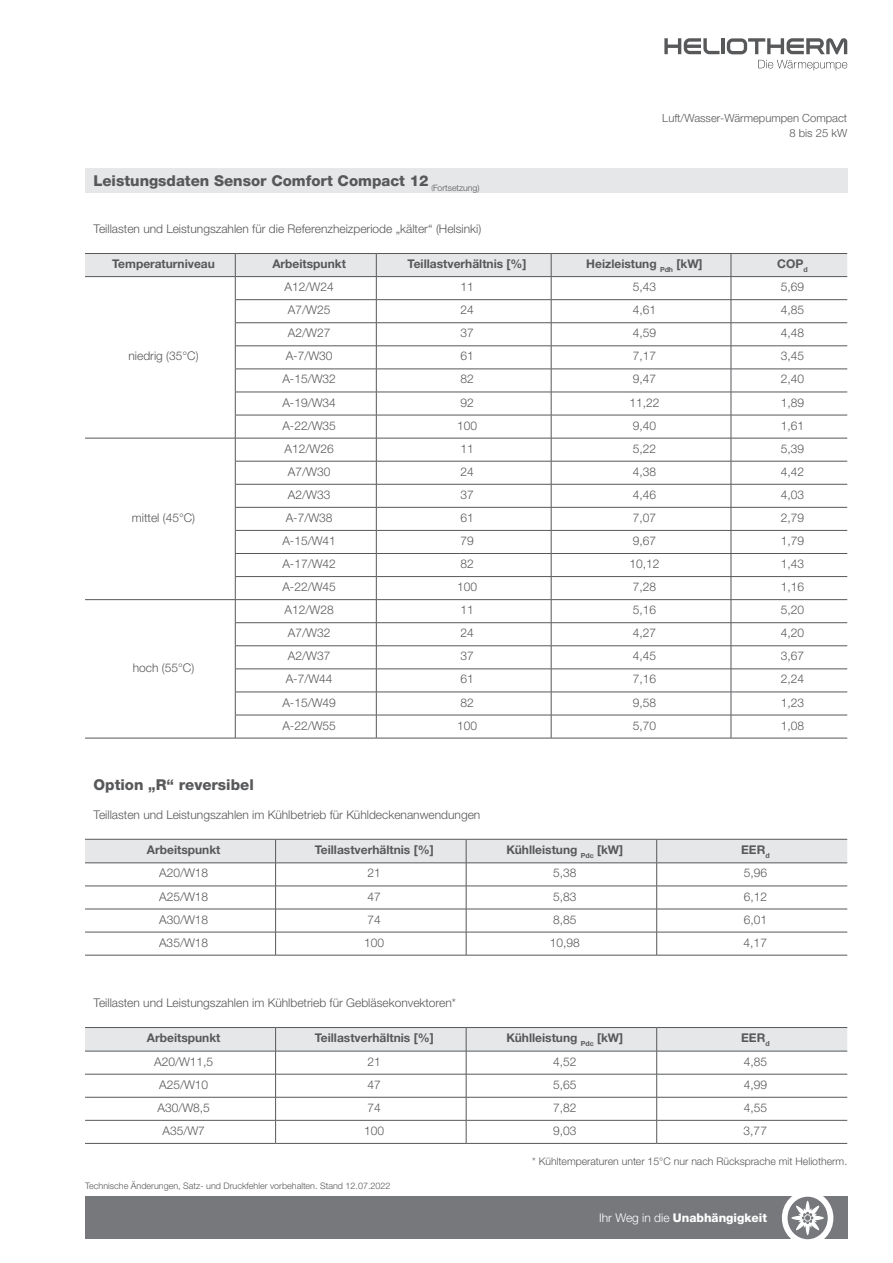
<style>
.page{position:relative;width:893px;height:1263px;background:#fff}
.page>*{position:absolute;margin:0;border:0;box-sizing:border-box;transform-origin:0 0}
.t1{font:800 15px "Helvetica Neue LTW1 G";color:#57585a}
.t2{font:300 12px "Helvetica Neue LTW1 G";color:#57585a}
.t3{font:700 12px "Helvetica Neue LTW1 G";color:#57585a}
.t4{font:800 12px "Helvetica Neue LTW1 G";color:#fff}
.t5{font:300 11.25px/15px "Helvetica Neue LTW1 G";color:#57585a;text-align:right}
.t6{font:300 10.5px "Helvetica Neue LTW1 G";color:#57585a}
.t7{font:300 9px "Helvetica Neue LTW1 G";color:#57585a}
.s1{font-weight:300}
</style>
<div class="page">
<hr style="left:721px;top:38px;width:4px;height:16px;background:#57585a">
<svg style="left:664px;top:38px;width:55px;height:16px"></svg>
<svg style="left:758px;top:60px;width:89px;height:10px"></svg>
<svg style="left:727px;top:38px;width:120px;height:16px"></svg>
<div style="left:85px;top:1197px;width:762px;height:42px;background:#76787b"></div>
<div style="left:782px;top:1191px;width:51px;height:54px;border:12px solid #fff;border-radius:50%"></div>
<svg style="left:787px;top:1197px;width:41px;height:42px"></svg>
<div style="left:85px;top:168px;width:762px;height:25px;background:#e6e7e9"></div>
<hr style="left:85px;top:738px;width:150px;height:1px;background:#57585a">
<svg style="left:85px;top:253px;width:762px;height:485px"></svg>
<hr style="left:235px;top:738px;width:141px;height:1px;background:#57585a">
<hr style="left:376px;top:738px;width:175px;height:1px;background:#57585a">
<hr style="left:551px;top:738px;width:180px;height:1px;background:#57585a">
<hr style="left:731px;top:738px;width:116px;height:1px;background:#57585a">
<svg style="left:85px;top:839px;width:762px;height:116px"></svg>
<hr style="left:85px;top:955px;width:191px;height:1px;background:#57585a">
<hr style="left:276px;top:955px;width:190px;height:1px;background:#57585a">
<hr style="left:466px;top:955px;width:191px;height:1px;background:#57585a">
<hr style="left:657px;top:955px;width:190px;height:1px;background:#57585a">
<svg style="left:85px;top:1027px;width:762px;height:116px"></svg>
<hr style="left:85px;top:1143px;width:191px;height:1px;background:#57585a">
<hr style="left:276px;top:1143px;width:190px;height:1px;background:#57585a">
<hr style="left:466px;top:1143px;width:191px;height:1px;background:#57585a">
<hr style="left:657px;top:1143px;width:190px;height:1px;background:#57585a">
<p class="t5" style="left:662px;top:110px;width:186px">Luft/Wasser-Wärmepumpen Compact<br>8 bis 25 kW</p>
<p class="t1" style="left:94px;top:172px;width:388px">Leistungsdaten Sensor Comfort Compact 12 <sub>(</sub><sub>Fortsetzung)</sub></p>
<p class="t2" style="left:94px;top:221px;width:389px">Teillasten und Leistungszahlen für die Referenzheizperiode „kälter“ (Helsinki)</p>
<p class="t3" style="left:112px;top:256px;width:104px">Temperaturniveau</p>
<p class="t3" style="left:272px;top:256px;width:75px">Arbeitspunkt</p>
<p class="t3" style="left:408px;top:256px;width:120px">Teillastverhältnis [%]</p>
<p class="t3" style="left:586px;top:256px;width:118px">Heizleistung <sub>Pdh</sub> [kW]</p>
<p class="t3" style="left:777px;top:256px;width:32px">COP<sub>d</sub></p>
<p class="t2" style="left:128px;top:349px;width:72px">niedrig (35°C)</p>
<p class="t2" style="left:132px;top:510px;width:65px">mittel (45°C)</p>
<p class="t2" style="left:133px;top:660px;width:63px">hoch (55°C)</p>
<p class="t1" style="left:94px;top:776px;width:162px">Option „R“ reversibel</p>
<p class="t2" style="left:285px;top:280px;width:51px">A12/W24</p>
<p class="t2" style="left:460px;top:280px;width:15px">11</p>
<p class="t2" style="left:633px;top:280px;width:25px">5,43</p>
<p class="t2" style="left:781px;top:280px;width:25px">5,69</p>
<p class="t2" style="left:288px;top:303px;width:44px">A7/W25</p>
<p class="t2" style="left:460px;top:303px;width:15px">24</p>
<p class="t2" style="left:633px;top:303px;width:25px">4,61</p>
<p class="t2" style="left:781px;top:303px;width:25px">4,85</p>
<p class="t2" style="left:288px;top:326px;width:44px">A2/W27</p>
<p class="t2" style="left:460px;top:326px;width:15px">37</p>
<p class="t2" style="left:633px;top:326px;width:25px">4,59</p>
<p class="t2" style="left:781px;top:326px;width:25px">4,48</p>
<p class="t2" style="left:286px;top:349px;width:48px">A-7/W30</p>
<p class="t2" style="left:460px;top:349px;width:15px">61</p>
<p class="t2" style="left:633px;top:349px;width:25px">7,17</p>
<p class="t2" style="left:781px;top:349px;width:25px">3,45</p>
<p class="t2" style="left:282px;top:372px;width:55px">A-15/W32</p>
<p class="t2" style="left:460px;top:372px;width:15px">82</p>
<p class="t2" style="left:633px;top:372px;width:25px">9,47</p>
<p class="t2" style="left:781px;top:372px;width:25px">2,40</p>
<p class="t2" style="left:282px;top:395px;width:55px">A-19/W34</p>
<p class="t2" style="left:460px;top:395px;width:15px">92</p>
<p class="t2" style="left:629px;top:395px;width:32px">11,22</p>
<p class="t2" style="left:781px;top:395px;width:25px">1,89</p>
<p class="t2" style="left:282px;top:418px;width:55px">A-22/W35</p>
<p class="t2" style="left:457px;top:418px;width:22px">100</p>
<p class="t2" style="left:633px;top:418px;width:25px">9,40</p>
<p class="t2" style="left:781px;top:418px;width:25px">1,61</p>
<p class="t2" style="left:285px;top:441px;width:51px">A12/W26</p>
<p class="t2" style="left:460px;top:441px;width:15px">11</p>
<p class="t2" style="left:633px;top:441px;width:25px">5,22</p>
<p class="t2" style="left:781px;top:441px;width:25px">5,39</p>
<p class="t2" style="left:288px;top:464px;width:44px">A7/W30</p>
<p class="t2" style="left:460px;top:464px;width:15px">24</p>
<p class="t2" style="left:633px;top:464px;width:25px">4,38</p>
<p class="t2" style="left:781px;top:464px;width:25px">4,42</p>
<p class="t2" style="left:288px;top:487px;width:44px">A2/W33</p>
<p class="t2" style="left:460px;top:487px;width:15px">37</p>
<p class="t2" style="left:633px;top:487px;width:25px">4,46</p>
<p class="t2" style="left:781px;top:487px;width:25px">4,03</p>
<p class="t2" style="left:286px;top:510px;width:48px">A-7/W38</p>
<p class="t2" style="left:460px;top:510px;width:15px">61</p>
<p class="t2" style="left:633px;top:510px;width:25px">7,07</p>
<p class="t2" style="left:781px;top:510px;width:25px">2,79</p>
<p class="t2" style="left:282px;top:533px;width:55px">A-15/W41</p>
<p class="t2" style="left:460px;top:533px;width:15px">79</p>
<p class="t2" style="left:633px;top:533px;width:25px">9,67</p>
<p class="t2" style="left:781px;top:533px;width:25px">1,79</p>
<p class="t2" style="left:282px;top:556px;width:55px">A-17/W42</p>
<p class="t2" style="left:460px;top:556px;width:15px">82</p>
<p class="t2" style="left:629px;top:556px;width:32px">10,12</p>
<p class="t2" style="left:781px;top:556px;width:25px">1,43</p>
<p class="t2" style="left:282px;top:580px;width:55px">A-22/W45</p>
<p class="t2" style="left:457px;top:580px;width:22px">100</p>
<p class="t2" style="left:633px;top:580px;width:25px">7,28</p>
<p class="t2" style="left:781px;top:580px;width:25px">1,16</p>
<p class="t2" style="left:285px;top:603px;width:51px">A12/W28</p>
<p class="t2" style="left:460px;top:603px;width:15px">11</p>
<p class="t2" style="left:633px;top:603px;width:25px">5,16</p>
<p class="t2" style="left:781px;top:603px;width:25px">5,20</p>
<p class="t2" style="left:288px;top:626px;width:44px">A7/W32</p>
<p class="t2" style="left:460px;top:626px;width:15px">24</p>
<p class="t2" style="left:633px;top:626px;width:25px">4,27</p>
<p class="t2" style="left:781px;top:626px;width:25px">4,20</p>
<p class="t2" style="left:288px;top:649px;width:44px">A2/W37</p>
<p class="t2" style="left:460px;top:649px;width:15px">37</p>
<p class="t2" style="left:633px;top:649px;width:25px">4,45</p>
<p class="t2" style="left:781px;top:649px;width:25px">3,67</p>
<p class="t2" style="left:286px;top:672px;width:48px">A-7/W44</p>
<p class="t2" style="left:460px;top:672px;width:15px">61</p>
<p class="t2" style="left:633px;top:672px;width:25px">7,16</p>
<p class="t2" style="left:781px;top:672px;width:25px">2,24</p>
<p class="t2" style="left:282px;top:695px;width:55px">A-15/W49</p>
<p class="t2" style="left:460px;top:695px;width:15px">82</p>
<p class="t2" style="left:633px;top:695px;width:25px">9,58</p>
<p class="t2" style="left:781px;top:695px;width:25px">1,23</p>
<p class="t2" style="left:282px;top:718px;width:55px">A-22/W55</p>
<p class="t2" style="left:457px;top:718px;width:22px">100</p>
<p class="t2" style="left:633px;top:718px;width:25px">5,70</p>
<p class="t2" style="left:781px;top:718px;width:25px">1,08</p>
<p class="t2" style="left:94px;top:807px;width:388px">Teillasten und Leistungszahlen im Kühlbetrieb für Kühldeckenanwendungen</p>
<p class="t3" style="left:147px;top:842px;width:75px">Arbeitspunkt</p>
<p class="t3" style="left:315px;top:842px;width:120px">Teillastverhältnis [%]</p>
<p class="t3" style="left:506px;top:842px;width:118px">Kühlleistung <sub>Pdc</sub> [kW]</p>
<p class="t3" style="left:741px;top:842px;width:30px">EER<sub>d</sub></p>
<p class="t2" style="left:159px;top:866px;width:51px">A20/W18</p>
<p class="t2" style="left:368px;top:866px;width:15px">21</p>
<p class="t2" style="left:553px;top:866px;width:25px">5,38</p>
<p class="t2" style="left:744px;top:866px;width:25px">5,96</p>
<p class="t2" style="left:159px;top:889px;width:51px">A25/W18</p>
<p class="t2" style="left:368px;top:889px;width:15px">47</p>
<p class="t2" style="left:553px;top:889px;width:25px">5,83</p>
<p class="t2" style="left:744px;top:889px;width:25px">6,12</p>
<p class="t2" style="left:159px;top:912px;width:51px">A30/W18</p>
<p class="t2" style="left:368px;top:912px;width:15px">74</p>
<p class="t2" style="left:553px;top:912px;width:25px">8,85</p>
<p class="t2" style="left:744px;top:912px;width:25px">6,01</p>
<p class="t2" style="left:159px;top:935px;width:51px">A35/W18</p>
<p class="t2" style="left:364px;top:935px;width:22px">100</p>
<p class="t2" style="left:550px;top:935px;width:32px">10,98</p>
<p class="t2" style="left:744px;top:935px;width:25px">4,17</p>
<p class="t2" style="left:93px;top:995px;width:364px">Teillasten und Leistungszahlen im Kühlbetrieb für Gebläsekonvektoren*</p>
<p class="t3" style="left:147px;top:1030px;width:75px">Arbeitspunkt</p>
<p class="t3" style="left:315px;top:1030px;width:120px">Teillastverhältnis [%]</p>
<p class="t3" style="left:506px;top:1030px;width:118px">Kühlleistung <sub>Pdc</sub> [kW]</p>
<p class="t3" style="left:741px;top:1030px;width:30px">EER<sub>d</sub></p>
<p class="t2" style="left:154px;top:1054px;width:61px">A20/W11,5</p>
<p class="t2" style="left:368px;top:1054px;width:15px">21</p>
<p class="t2" style="left:553px;top:1054px;width:25px">4,52</p>
<p class="t2" style="left:744px;top:1054px;width:25px">4,85</p>
<p class="t2" style="left:159px;top:1077px;width:51px">A25/W10</p>
<p class="t2" style="left:368px;top:1077px;width:15px">47</p>
<p class="t2" style="left:553px;top:1077px;width:25px">5,65</p>
<p class="t2" style="left:744px;top:1077px;width:25px">4,99</p>
<p class="t2" style="left:157px;top:1100px;width:54px">A30/W8,5</p>
<p class="t2" style="left:368px;top:1100px;width:15px">74</p>
<p class="t2" style="left:553px;top:1100px;width:25px">7,82</p>
<p class="t2" style="left:744px;top:1100px;width:25px">4,55</p>
<p class="t2" style="left:162px;top:1123px;width:44px">A35/W7</p>
<p class="t2" style="left:364px;top:1123px;width:22px">100</p>
<p class="t2" style="left:553px;top:1123px;width:25px">9,03</p>
<p class="t2" style="left:744px;top:1123px;width:25px">3,77</p>
<p class="t6" style="left:532px;top:1154px;width:317px">* Kühltemperaturen unter 15°C nur nach Rücksprache mit Heliotherm.</p>
<p class="t7" style="left:85px;top:1180px;width:307px">Technische Änderungen, Satz- und Druckfehler vorbehalten. Stand 12.07.2022</p>
<p class="t4" style="left:599px;top:1211px;width:169px"><span class="s1">Ihr Weg in die</span> Unabhängigkeit</p>
</div>
